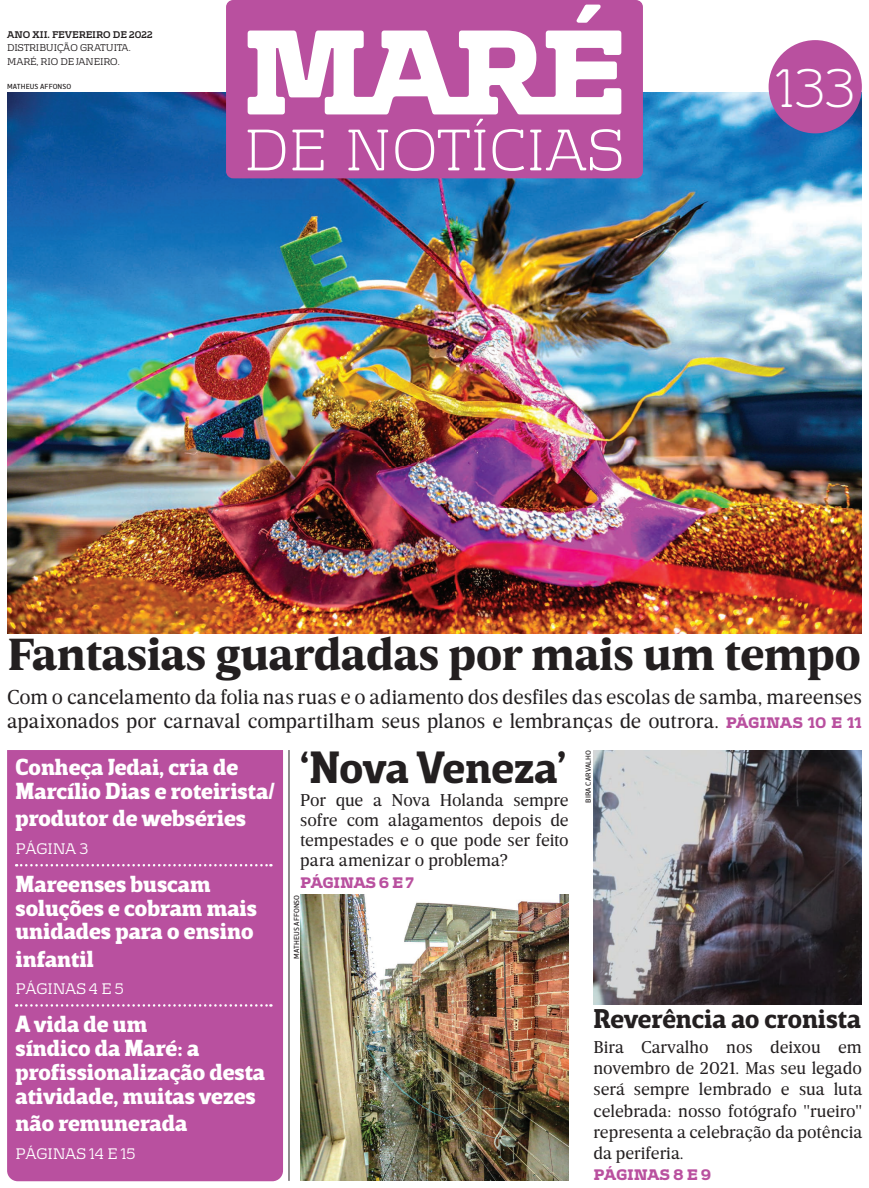
<style>
.page{position:relative;width:869px;height:1188px;background:#fff}
.page>*{position:absolute;margin:0;border:0;box-sizing:border-box;transform-origin:0 0}
.t1{font:300 48.75px "Vezus Serif W01";color:#fff}
.t2{font:900 46px "Breve News";color:#231f20}
.t3{font:700 43.75px "Breve Slab Title";letter-spacing:-.01em;color:#231f20}
.t4{font:700 26.25px "Breve Slab Title";color:#231f20}
.t5{font:900 22.5px/23.8px "Breve Slab Title";color:#fff}
.t6{font:20.62px/23.8px "Breve News";color:#231f20}
.t7{font:17.5px/21.2px "Breve News";color:#231f20;text-align:justify}
.t8{font:13.75px "Vezus Serif W01";color:#fff}
.t9{font:900 13.75px "Vezus Serif W01";letter-spacing:-.015em;color:#b9509f}
.t10{font:8.75px/13.8px "Vezus Serif W01";color:#231f20}
.t11{font:700 8.75px "Vezus Serif W01";color:#231f20}
.t12{font:7.5px "Breve Sans Text";letter-spacing:.01em;color:#231f20}
.s1{font-family:"Vezus Serif W01";font-weight:900;font-size:13.75px;color:#b9509f}
</style>
<div class="page">
<img style="left:7px;top:93px;width:854px;height:539px">
<div style="left:7px;top:750px;width:276px;height:430px;background:#b9509f"></div>
<img style="left:593px;top:750px;width:268px;height:254px">
<div style="left:226px;top:0;width:416px;height:178px;background:#b9509f;border-radius:7px"></div>
<div style="left:768px;top:40px;width:93px;height:93px;background:#b9509f;border-radius:50%"></div>
<svg style="left:576px;top:5px;width:24px;height:18px"></svg>
<svg style="left:247px;top:31px;width:374px;height:140px"></svg>
<hr style="left:288px;top:749px;width:1px;height:431px;background:#231f20">
<svg style="left:16px;top:863px;width:255px;height:3px"></svg>
<svg style="left:16px;top:1003px;width:255px;height:3px"></svg>
<img style="left:300px;top:894px;width:268px;height:286px">
<p class="t11" style="left:7px;top:28px;width:147px">ANO XII. FEVEREIRO DE 2022</p>
<p class="t10" style="left:7px;top:41px;width:125px">DISTRIBUIÇÃO GRATUITA.<br>MARÉ, RIO DE JANEIRO.</p>
<p class="t12" style="left:7px;top:82px;width:66px">MATHEUS AFFONSO</p>
<h1 class="t1" style="left:775px;top:58px;width:82px">133</h1>
<h2 class="t2" style="left:8px;top:627px;width:854px">Fantasias guardadas por mais um tempo</h2>
<p class="t6" style="left:7px;top:685px;width:856px">Com o cancelamento da folia nas ruas e o adiamento dos desfiles das escolas de samba, mareenses apaixonados por carnaval compartilham seus planos e lembranças de outrora. <span class="s1">PÁGINAS 10 E 11</span></p>
<p class="t5" style="left:15px;top:755px;width:261px">Conheça Jedai, cria de<br>Marcílio Dias e roteirista/</p>
<p class="t5" style="left:15px;top:807px;width:232px">produtor de webséries</p>
<p class="t8" style="left:15px;top:839px;width:74px">PÁGINA 3</p>
<p class="t5" style="left:15px;top:872px;width:243px">Mareenses buscam soluções e cobram mais unidades para o ensino</p>
<p class="t5" style="left:15px;top:947px;width:80px">infantil</p>
<p class="t8" style="left:15px;top:980px;width:110px">PÁGINAS 4 E 5</p>
<p class="t5" style="left:15px;top:1013px;width:251px">A vida de um<br>síndico da Maré: a profissionalização desta atividade, muitas vezes</p>
<p class="t5" style="left:15px;top:1111px;width:173px">não remunerada</p>
<p class="t8" style="left:15px;top:1144px;width:122px">PÁGINAS 14 E 15</p>
<h3 class="t3" style="left:300px;top:741px;width:267px">‘Nova Veneza’</h3>
<p class="t7" style="left:300px;top:790px;width:270px;line-height:20px">Por que a Nova Holanda sempre sofre com alagamentos depois de tempestades e o que pode ser feito para amenizar o problema?</p>
<p class="t9" style="left:300px;top:872px;width:115px">PÁGINAS 6 E 7</p>
<p class="t12" style="left:292px;top:958px;width:66px;rotate:-90deg">MATHEUS AFFONSO</p>
<p class="t12" style="left:584px;top:802px;width:54px;rotate:-90deg">BIRA CARVALHO</p>
<h3 class="t4" style="left:593px;top:1002px;width:269px">Reverência ao cronista</h3>
<p class="t7" style="left:593px;top:1036px;width:270px">Bira Carvalho nos deixou em novembro de 2021. Mas seu legado será sempre lembrado e sua luta celebrada: nosso fotógrafo "rueiro" representa a celebração da potência da periferia.</p>
<p class="t9" style="left:593px;top:1165px;width:119px">PÁGINAS 8 E 9</p>
</div>
